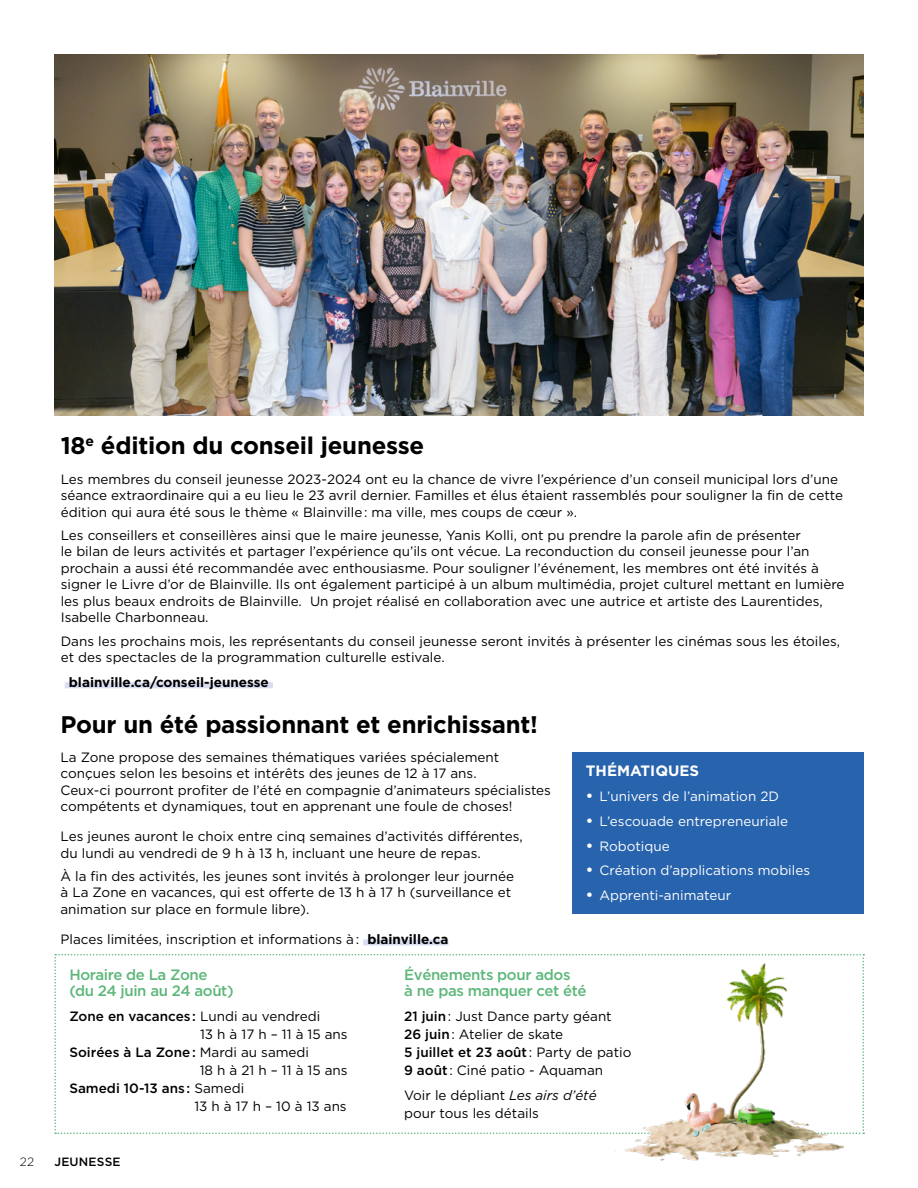
<style>
.page{position:relative;width:918px;height:1188px;background:#fff}
.page>*{position:absolute;margin:0;border:0;box-sizing:border-box;transform-origin:0 0}
.t1{font:700 24px "Gotham HTF";letter-spacing:-.01em;color:#000}
.t2{font:500 15px/16.5px "Gotham HTF";letter-spacing:-.025em;color:#5db77a}
.t3{font:700 15px "Gotham HTF";color:#fff}
.t4{font:13.5px/16.5px "Gotham HTF";color:#000}
.t5{font:13.5px "Gotham HTF";color:#fff}
.t6{font:500 13.5px "Gotham HTF";color:#000}
.t7{font:700 13.5px "Gotham HTF";color:#000}
.t8{font:500 12px "Gotham HTF";letter-spacing:.02em;color:#000}
.t9{font:300 12px "Gotham HTF";color:#000}
.s1{font-weight:700}
.s2{font-weight:400}
.s3{font-weight:700;font-size:15px}
.s4{font-weight:500}
.s5{font-style:italic}
</style>
<div class="page">
<img style="left:54px;top:54px;width:810px;height:362px">
<div style="left:363px;top:939px;width:86px;height:6px;background:#d8ddf1"></div>
<svg style="left:54px;top:954px;width:810px;height:180px"></svg>
<img style="left:596px;top:954px;width:261px;height:207px">
<div style="left:65px;top:682px;width:208px;height:6px;background:#d8ddf1"></div>
<div style="left:572px;top:752px;width:292px;height:162px;background:#2863ad"></div>
<h1 class="t1" style="left:61px;top:431px;width:365px">18<sup>e</sup> édition du conseil jeunesse</h1>
<p class="t4" style="left:61px;top:470px;width:784px">Les membres du conseil jeunesse 2023-2024 ont eu la chance de vivre l’expérience d’un conseil municipal lors d’une séance extraordinaire qui a eu lieu le 23 avril dernier. Familles et élus étaient rassemblés pour souligner la fin de cette édition qui aura été sous le thème « Blainville: ma ville, mes coups de cœur ».</p>
<p class="t4" style="left:61px;top:527px;width:785px">Les conseillers et conseillères ainsi que le maire jeunesse, Yanis Kolli, ont pu prendre la parole afin de présenter<br>le bilan de leurs activités et partager l’expérience qu’ils ont vécue. La reconduction du conseil jeunesse pour l’an prochain a aussi été recommandée avec enthousiasme. Pour souligner l’événement, les membres ont été invités à signer le Livre d’or de Blainville. Ils ont également participé à un album multimédia, projet culturel mettant en lumière les plus beaux endroits de Blainville. Un projet réalisé en collaboration avec une autrice et artiste des Laurentides, Isabelle Charbonneau.</p>
<p class="t4" style="left:61px;top:632px;width:781px">Dans les prochains mois, les représentants du conseil jeunesse seront invités à présenter les cinémas sous les étoiles, et des spectacles de la programmation culturelle estivale.</p>
<p class="t7" style="left:69px;top:674px;width:201px">blainville.ca/conseil-jeunesse</p>
<h1 class="t1" style="left:61px;top:710px;width:479px">Pour un été passionnant et enrichissant!</h1>
<p class="t4" style="left:61px;top:748px;width:492px">La Zone propose des semaines thématiques variées spécialement conçues selon les besoins et intérêts des jeunes de 12 à 17 ans.<br>Ceux-ci pourront profiter de l’été en compagnie d’animateurs spécialistes compétents et dynamiques, tout en apprenant une foule de choses!</p>
<p class="t4" style="left:61px;top:828px;width:464px">Les jeunes auront le choix entre cinq semaines d’activités différentes, du lundi au vendredi de 9 h à 13 h, incluant une heure de repas.</p>
<p class="t4" style="left:61px;top:868px;width:455px">À la fin des activités, les jeunes sont invités à prolonger leur journée à La Zone en vacances, qui est offerte de 13 h à 17 h (surveillance et animation sur place en formule libre).</p>
<p class="t4" style="left:61px;top:931px;width:390px">Places limitées, inscription et informations à: <span class="s1">blainville.ca</span></p>
<p class="t2" style="left:69px;top:966px;width:166px">Horaire de La Zone (du 24 juin au 24 août)</p>
<p class="t6" style="left:69px;top:1009px;width:252px">Zone en vacances : <span class="s2">Lundi au vendredi</span></p>
<p class="t4" style="left:200px;top:1026px;width:149px">13 h à 17 h – 11 à 15 ans</p>
<p class="t6" style="left:69px;top:1045px;width:241px">Soirées à La Zone: <span class="s2">Mardi au samedi</span></p>
<p class="t4" style="left:200px;top:1062px;width:149px">18 h à 21 h – 11 à 15 ans</p>
<p class="t6" style="left:69px;top:1081px;width:176px">Samedi 10-13 ans : <span class="s2">Samedi</span></p>
<p class="t4" style="left:194px;top:1098px;width:154px">13 h à 17 h – 10 à 13 ans</p>
<p class="t3" style="left:586px;top:762px;width:115px">THÉMATIQUES</p>
<p class="t5" style="left:586px;top:789px;width:195px"><span class="s3">•</span> L’univers de l’animation 2D</p>
<p class="t5" style="left:586px;top:814px;width:204px"><span class="s3">•</span> L’escouade entrepreneuriale</p>
<p class="t5" style="left:586px;top:838px;width:85px"><span class="s3">•</span> Robotique</p>
<p class="t5" style="left:586px;top:863px;width:226px"><span class="s3">•</span> Création d’applications mobiles</p>
<p class="t5" style="left:586px;top:888px;width:147px"><span class="s3">•</span> Apprenti-animateur</p>
<p class="t2" style="left:404px;top:966px;width:184px">Événements pour ados<br>à ne pas manquer cet été</p>
<p class="t4" style="left:404px;top:1007px;width:229px;line-height:18px"><span class="s4">21 juin</span>: Just Dance party géant<br><span class="s4">26 juin</span>: Atelier de skate<br><span class="s4">5 juillet et 23 août</span> : Party de patio<br><span class="s4">9 août</span> : Ciné patio - Aquaman</p>
<p class="t4" style="left:404px;top:1086px;width:194px;line-height:18px">Voir le dépliant <span class="s5">Les airs d’été </span>pour tous les détails</p>
<p class="t9" style="left:20px;top:1155px;width:16px">22</p>
<p class="t8" style="left:54px;top:1155px;width:68px">JEUNESSE</p>
</div>
